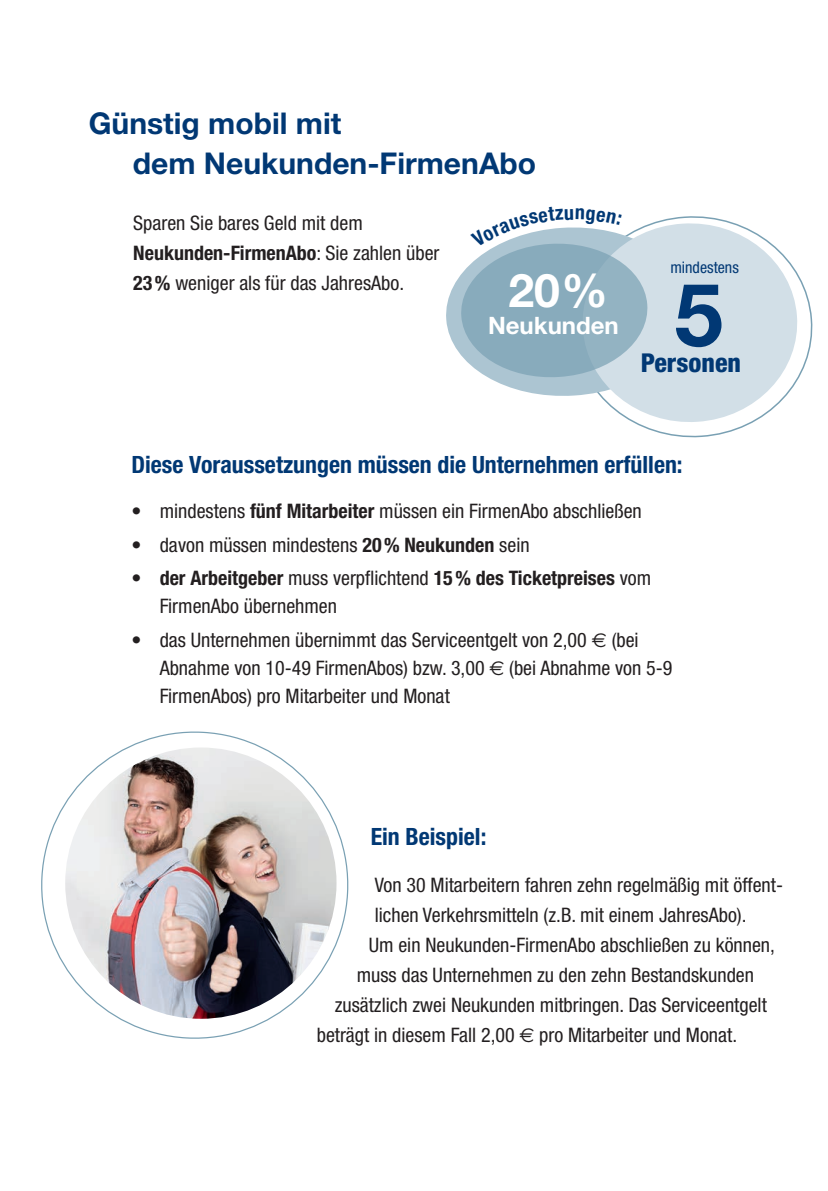
<style>
.page{position:relative;width:828px;height:1191px;background:#fff}
.page>*{position:absolute;margin:0;border:0;box-sizing:border-box;transform-origin:0 0}
.t1{font:700 46.4px "Helvetica Neue";color:#fff}
.t2{font:700 30px/40px "Helvetica Neue";color:#013874}
.t3{font:800 condensed 26px "Helvetica Neue";color:#013874}
.t4{font:700 24px "Helvetica Neue";color:#fff}
.t5{font:700 condensed 23.8px "Helvetica Neue";color:#013874}
.t6{font:condensed 20px/28px "Helvetica Neue";color:#231f20}
.t7{font:condensed 16px "Helvetica Neue";color:#013874}
.s1{font-weight:700}
.s2{font-family:"Euro Sans";font-stretch:normal}
</style>
<div class="page">
<svg style="left:638px;top:216px;width:175px;height:222px"></svg>
<svg style="left:446px;top:277px;width:133px;height:119px"></svg>
<svg style="left:579px;top:220px;width:222px;height:205px;fill:#d2dfe7"></svg>
<svg style="left:676px;top:285px;width:45px;height:62px;background:#5d81a6"></svg>
<img style="left:41px;top:731px;width:308px;height:308px">
<svg style="left:459px;top:216px;width:190px;height:163px;background:#a6c0cd"></svg>
<h2 class="t2" style="left:133px;top:103px;width:405px;text-indent:-44px">Günstig mobil mit<br>dem Neukunden-FirmenAbo</h2>
<p class="t6" style="left:133px;top:208px;width:308px;line-height:30px">Sparen Sie bares Geld mit dem<br><span class="s1">Neukunden-FirmenAbo</span>: Sie zahlen über<br><span class="s1">23%</span> weniger als für das JahresAbo.</p>
<h1 class="t1" style="left:508px;top:261px;width:101px">20 %</h1>
<p class="t4" style="left:488px;top:310px;width:132px">Neukunden</p>
<p class="t7" style="left:670px;top:258px;width:70px">mindestens</p>
<h3 class="t3" style="left:641px;top:346px;width:102px">Personen</h3>
<p class="t5" style="left:131px;top:450px;width:553px">Diese Voraussetzungen müssen die Unternehmen erfüllen:</p>
<p class="t6" style="left:131px;top:497px;width:512px">• mindestens <span class="s1">fünf Mitarbeiter</span> müssen ein FirmenAbo abschließen</p>
<p class="t6" style="left:131px;top:530px;width:400px">• davon müssen mindestens <span class="s1">20% Neukunden</span> sein</p>
<p class="t6" style="left:160px;top:564px;width:493px;text-indent:-28px">• <span class="s1">der Arbeitgeber</span> muss verpflichtend <span class="s1">15% des Ticketpreises</span> vom<br>FirmenAbo übernehmen</p>
<p class="t6" style="left:160px;top:626px;width:514px;text-indent:-28px">• das Unternehmen übernimmt das Serviceentgelt von 2,00 <span class="s2">E</span> (bei<br>Abnahme von 10-49 FirmenAbos) bzw. 3,00 <span class="s2">E</span> (bei Abnahme von 5-9<br>FirmenAbos) pro Mitarbeiter und Monat</p>
<p class="t5" style="left:371px;top:822px;width:117px">Ein Beispiel:</p>
<p class="t6" style="left:375px;top:870px;width:408px">Von 30 Mitarbeitern fahren zehn regelmäßig mit öffent-</p>
<p class="t6" style="left:375px;top:900px;width:373px">lichen Verkehrsmitteln (z.B. mit einem JahresAbo).</p>
<p class="t6" style="left:369px;top:930px;width:408px">Um ein Neukunden-FirmenAbo abschließen zu können,</p>
<p class="t6" style="left:357px;top:960px;width:399px">muss das Unternehmen zu den zehn Bestandskunden</p>
<p class="t6" style="left:335px;top:990px;width:434px">zusätzlich zwei Neukunden mitbringen. Das Serviceentgelt</p>
<p class="t6" style="left:317px;top:1020px;width:422px">beträgt in diesem Fall 2,00 <span class="s2">E</span> pro Mitarbeiter und Monat.</p>
</div>
